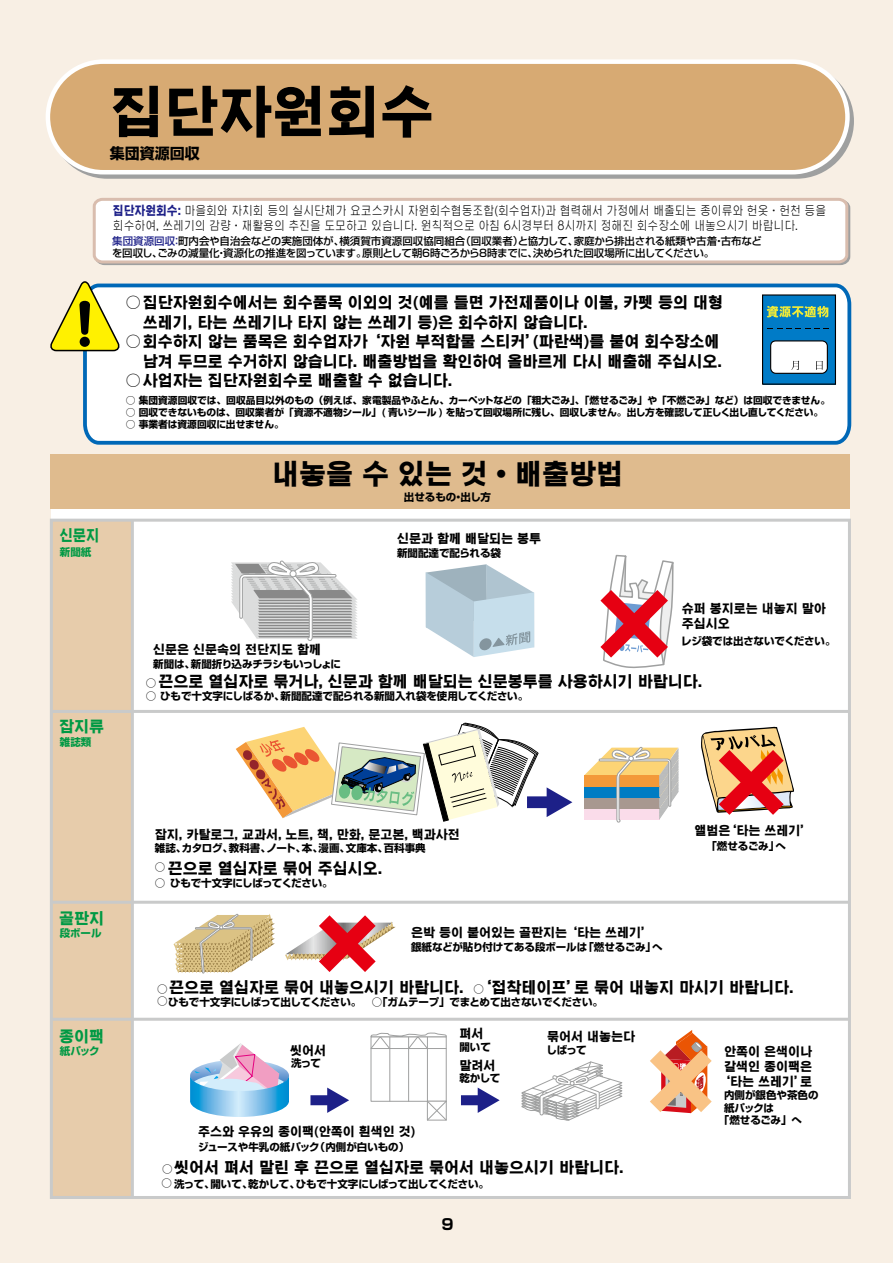
<style>
.page{position:relative;width:893px;height:1263px;background:#f8efe4}
.page>*{position:absolute;margin:0;border:0;box-sizing:border-box;transform-origin:0 0}
.t1{font:700 54px "UD Shin Go Hang Koc";color:#000}
.t2{font:700 27px "UD Shin Go Hang Koc";color:#000}
.t3{font:700 15px/19.5px "UD Shin Go Hang Koc";color:#000}
.t4{font:700 15px "UD Shin Go Hang Koc";color:#094}
.t5{font:700 15px "Shin Go Pro";color:#000}
.t6{font:700 15px "UD Shin Go Hang Koc";color:#094;scale:.88 1}
.t7{font:700 12px/15px "UD Shin Go Hang Koc";color:#000}
.t8{font:300 12px/15px "UD Shin Go Hang Koc";color:#000;scale:.9 1}
.t9{font:700 10.5px "Shin Go Pro";letter-spacing:-.01em;color:#000}
.t10{font:500 10.5px/12.6px "Shin Go Pro";letter-spacing:-.01em;color:#000}
.t11{font:700 10.5px "Shin Go Pro";letter-spacing:-.035em;color:#000}
.t12{font:700 10.5px "Shin Go Pro";color:#094}
.t13{font:700 9.75px "Shin Go Pro";letter-spacing:-.01em;color:#000}
.s1{font-weight:700;color:#1d2088}
.s2{color:#1d2088}
.s3{font-family:"Shin Go Pro"}
.s4{font-family:"Shin Go Pro";font-size:10.5px}
.s5{font-weight:500}
</style>
<div class="page">
<svg style="left:92px;top:198px;width:758px;height:67px;background:#f9f6f5"></svg>
<svg style="left:83px;top:283px;width:769px;height:162px;background:#eff5fa"></svg>
<div style="left:51px;top:465px;width:798px;height:734px;background:#fff"></div>
<div style="left:51px;top:519px;width:81px;height:678px;background:#e7ccab"></div>
<svg style="left:584px;top:747px;width:94px;height:76px;background:#c9bfa8"></svg>
<svg style="left:236px;top:722px;width:336px;height:100px"></svg>
<svg style="left:701px;top:727px;width:93px;height:88px"></svg>
<svg style="left:284px;top:900px;width:112px;height:72px"></svg>
<svg style="left:173px;top:913px;width:102px;height:61px"></svg>
<div style="left:371px;top:1036px;width:76px;height:66px;border:1px solid #9fa0a0"></div>
<hr style="left:389px;top:1036px;width:1px;height:65px;background:#9fa0a0">
<hr style="left:408px;top:1036px;width:1px;height:65px;background:#9fa0a0">
<hr style="left:427px;top:1036px;width:1px;height:65px;background:#9fa0a0">
<svg style="left:426px;top:1100px;width:21px;height:21px"></svg>
<svg style="left:370px;top:1032px;width:77px;height:18px"></svg>
<svg style="left:461px;top:1087px;width:39px;height:26px"></svg>
<svg style="left:310px;top:1087px;width:39px;height:26px"></svg>
<svg style="left:521px;top:1061px;width:102px;height:60px"></svg>
<svg style="left:190px;top:1043px;width:99px;height:74px"></svg>
<svg style="left:650px;top:1030px;width:62px;height:84px"></svg>
<svg style="left:600px;top:554px;width:74px;height:115px"></svg>
<svg style="left:231px;top:560px;width:126px;height:81px"></svg>
<div style="left:290px;top:570px;width:6px;height:7px;border:1px solid #9fa0a0;border-radius:50%"></div>
<svg style="left:426px;top:564px;width:108px;height:93px"></svg>
<div style="left:50px;top:64px;width:804px;height:115px;border:4px solid #9fa0a0;border-radius:55px"></div>
<div style="left:48px;top:62px;width:799px;height:110px;background:#d7aa73;border-radius:55px"></div>
<div style="left:46px;top:59px;width:804px;height:115px;border:4px solid #fff;border-radius:55px"></div>
<div style="left:51px;top:454px;width:799px;height:54px;background:#dfbb8e"></div>
<hr style="left:131px;top:520px;width:3px;height:677px;background:#c9caca">
<hr style="left:52px;top:710px;width:797px;height:3px;background:#c9caca">
<hr style="left:52px;top:1018px;width:797px;height:3px;background:#c9caca">
<hr style="left:52px;top:901px;width:797px;height:3px;background:#c9caca">
<div style="left:50px;top:519px;width:801px;height:680px;border:3px solid #c9caca"></div>
<svg style="left:50px;top:281px;width:70px;height:71px"></svg>
<div style="left:762px;top:295px;width:73px;height:89px;background:#007bc7"></div>
<div style="left:762px;top:294px;width:74px;height:91px;border:1px solid #040000"></div>
<svg style="left:767px;top:328px;width:62px;height:1px"></svg>
<svg style="left:767px;top:306px;width:61px;height:12px"></svg>
<div style="left:771px;top:341px;width:56px;height:32px;background:#fff;border-radius:5px"></div>
<div style="left:770px;top:340px;width:58px;height:34px;border:1px solid #040000;border-radius:5px"></div>
<svg style="left:791px;top:361px;width:8px;height:9px"></svg>
<svg style="left:816px;top:361px;width:7px;height:9px"></svg>
<h1 class="t1" style="left:110px;top:73px;width:325px">집단자원회수</h1>
<h3 class="t5" style="left:110px;top:142px;width:91px">集団資源回収</h3>
<p class="t8" style="left:113px;top:203px;width:794px"><span class="s1">집단자원회수:</span> 마을회와 자치회 등의 실시단체가 요코스카시 자원회수협동조합(회수업자)과 협력해서 가정에서 배출되는 종이류와 헌옷ㆍ헌천 등을 회수하여, 쓰레기의 감량ㆍ재활용의 추진을 도모하고 있습니다. 원칙적으로 아침 6시경부터 8시까지 정해진 회수장소에 내놓으시기 바랍니다.</p>
<p class="t10" style="left:112px;top:233px;width:651px"><span class="s2">集団資源回収：</span>町内会や自治会などの実施団体が、横須賀市資源回収協同組合（回収業者）と協力して、家庭から排出される紙類や古着・古布などを回収し、ごみの減量化・資源化の推進を図っています。原則として朝6時ごろから8時までに、決められた回収場所に出してください。</p>
<h3 class="t3" style="left:143px;top:292px;width:582px;text-indent:-17px"><span class="s3">○</span> 집단자원회수에서는 회수품목 이외의 것(예를 들면 가전제품이나 이불, 카펫 등의 대형 쓰레기, 타는 쓰레기나 타지 않는 쓰레기 등)은 회수하지 않습니다.</h3>
<h3 class="t3" style="left:126px;top:331px;width:597px;text-align:right"><span class="s3">○</span> 회수하지 않는 품목은 회수업자가 ‘자원 부적합물 스티커’(파란색)를 붙여 회수장소에 남겨 두므로 수거하지 않습니다. 배출방법을 확인하여 올바르게 다시 배출해 주십시오.</h3>
<h3 class="t3" style="left:126px;top:370px;width:328px"><span class="s3">○</span> 사업자는 집단자원회수로 배출할 수 없습니다.</h3>
<p class="t13" style="left:126px;top:392px;width:706px">○ 集団資源回収では、回収品目以外のもの（例えば、家電製品やふとん、カーペットなどの「粗大ごみ」、「燃せるごみ」や「不燃ごみ」など）は回収できません。</p>
<p class="t13" style="left:126px;top:404px;width:699px">○ 回収できないものは、回収業者が「資源不適物シール」( 青いシール ) を貼って回収場所に残し、回収しません。出し方を確認して正しく出し直してください。</p>
<p class="t13" style="left:126px;top:416px;width:159px">○ 事業者は資源回収に出せません。</p>
<h2 class="t2" style="left:272px;top:454px;width:352px">내놓을 수 있는 것·배출방법</h2>
<h3 class="t6" style="left:60px;top:524px;width:47px">신문지</h3>
<p class="t12" style="left:60px;top:543px;width:33px">新聞紙</p>
<h3 class="t4" style="left:59px;top:716px;width:46px">잡지류</h3>
<p class="t12" style="left:60px;top:734px;width:33px">雑誌類</p>
<h3 class="t4" style="left:59px;top:907px;width:46px">골판지</h3>
<p class="t12" style="left:60px;top:924px;width:43px">段ボール</p>
<h3 class="t4" style="left:59px;top:1025px;width:46px">종이팩</h3>
<p class="t12" style="left:60px;top:1042px;width:41px">紙パック</p>
<p class="t9" style="left:404px;top:489px;width:89px">出せるもの・出し方</p>
<p class="t7" style="left:397px;top:531px;width:145px">신문과 함께 배달되는 봉투</p>
<p class="t9" style="left:397px;top:545px;width:106px">新聞配達で配られる袋</p>
<p class="t7" style="left:682px;top:601px;width:145px">슈퍼 봉지로는 내놓지 말아 주십시오</p>
<p class="t9" style="left:681px;top:632px;width:156px">レジ袋では出さないでください。</p>
<p class="t7" style="left:153px;top:641px;width:169px">신문은 신문속의 전단지도 함께</p>
<h3 class="t3" style="left:146px;top:672px;width:558px"><span class="s4">○</span> 끈으로 열십자로 묶거나, 신문과 함께 배달되는 신문봉투를 사용하시기 바랍니다.</h3>
<p class="t11" style="left:153px;top:655px;width:189px">新聞は、新聞折り込みチラシもいっしょに</p>
<p class="t9" style="left:146px;top:688px;width:384px">○ ひもで十文字にしばるか、新聞配達で配られる新聞入れ袋を使用してください。</p>
<p class="t7" style="left:694px;top:823px;width:119px">앨범은‘타는 쓰레기’</p>
<p class="t7" style="left:155px;top:826px;width:307px">잡지, 카탈로그, 교과서, 노트, 책, 만화, 문고본, 백과사전</p>
<p class="t9" style="left:155px;top:839px;width:272px">雑誌、カタログ、教科書、ノート、本、漫画、文庫本、百科事典</p>
<p class="t9" style="left:706px;top:837px;width:81px">「燃せるごみ」へ</p>
<h3 class="t3" style="left:168px;top:858px;width:216px">끈으로 열십자로 묶어 주십시오.</h3>
<p class="t9" style="left:155px;top:859px;width:12px">○</p>
<p class="t9" style="left:155px;top:875px;width:179px">○ ひもで十文字にしばってください。</p>
<p class="t7" style="left:411px;top:925px;width:243px">은박 등이 붙어있는 골판지는 ‘타는 쓰레기’</p>
<p class="t9" style="left:411px;top:939px;width:253px">銀紙などが貼り付けてある段ボールは「燃せるごみ」へ</p>
<h3 class="t3" style="left:169px;top:977px;width:626px">끈으로 열십자로 묶어 내놓으시기 바랍니다. <span class="s4">○</span>‘접착테이프’로 묶어 내놓지 마시기 바랍니다.</h3>
<p class="t9" style="left:157px;top:980px;width:12px">○</p>
<p class="t9" style="left:157px;top:993px;width:447px">○ひもで十文字にしばって出してください。　<span class="s5">○</span>「ガムテープ」でまとめて出さないでください。</p>
<p class="t7" style="left:290px;top:1043px;width:37px">씻어서</p>
<p class="t9" style="left:291px;top:1054px;width:31px">洗って</p>
<p class="t7" style="left:459px;top:1026px;width:25px">펴서</p>
<p class="t7" style="left:459px;top:1057px;width:37px">말려서</p>
<p class="t9" style="left:459px;top:1038px;width:33px">開いて</p>
<p class="t9" style="left:459px;top:1070px;width:43px">乾かして</p>
<p class="t7" style="left:547px;top:1028px;width:89px">묶어서 내놓는다</p>
<p class="t9" style="left:546px;top:1042px;width:42px">しばって</p>
<p class="t7" style="left:198px;top:1124px;width:219px">주스와 우유의 종이팩(안쪽이 흰색인 것)</p>
<h3 class="t3" style="left:174px;top:1157px;width:451px">씻어서 펴서 말린 후 끈으로 열십자로 묶어서 내놓으시기 바랍니다.</h3>
<p class="t9" style="left:198px;top:1138px;width:213px">ジュースや牛乳の紙パック（内側が白いもの）</p>
<p class="t9" style="left:162px;top:1161px;width:12px">○</p>
<p class="t9" style="left:162px;top:1175px;width:329px">○ 洗って、開いて、乾かして、ひもで十文字にしばって出してください。</p>
<h3 class="t5" style="left:441px;top:1212px;width:14px">9</h3>
<p class="t7" style="left:718px;top:1044px;width:95px;text-align:center">안쪽이 은색이나 갈색인 종이팩은 ‘타는 쓰레기’로</p>
<p class="t9" style="left:724px;top:1086px;width:96px">内側が銀色や茶色の</p>
<p class="t9" style="left:724px;top:1099px;width:51px">紙パックは</p>
<p class="t9" style="left:719px;top:1112px;width:85px">「燃せるごみ」へ</p>
</div>
